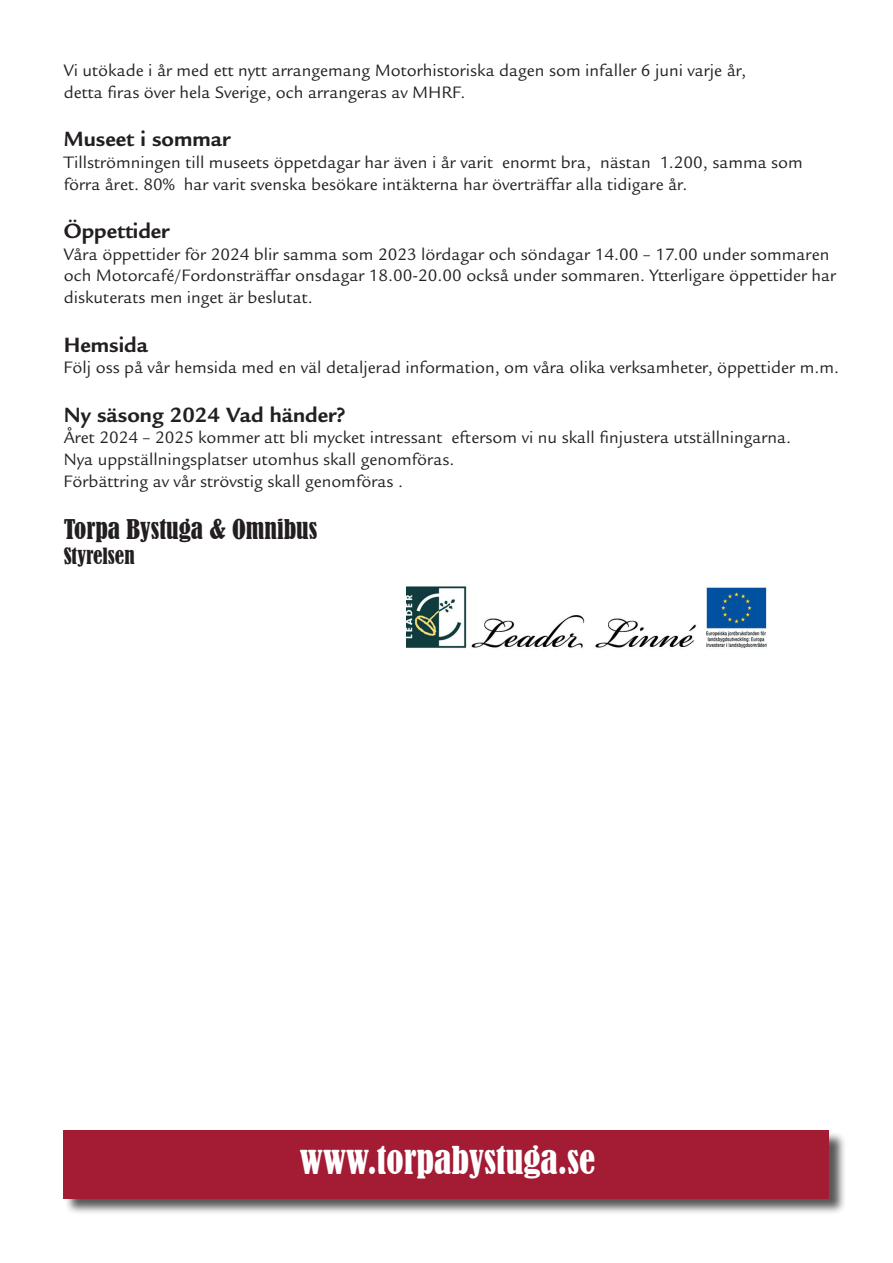
<style>
.page{position:relative;width:893px;height:1263px;background:#fff}
.page>*{position:absolute;margin:0;border:0;box-sizing:border-box;transform-origin:0 0}
.t1{font:condensed 36px "Bernard";color:#fff}
.t2{font:condensed 25.5px "Bernard";color:#231f20}
.t3{font:700 22.5px "Legacy Sans Std";color:#231f20}
.t4{font:condensed 21px "Bernard";color:#231f20}
.t5{font:18px/21.6px "Legacy Sans Std";color:#231f20}
</style>
<div class="page">
<div style="left:65px;top:1131px;width:781px;height:85px;background:#231f20;opacity:.75"></div>
<div style="left:64px;top:1130px;width:765px;height:68px;background:#a41b34"></div>
<img style="left:406px;top:586px;width:361px;height:63px">
<p class="t5" style="left:64px;top:60px;width:684px">Vi utökade i år med ett nytt arrangemang Motorhistoriska dagen som infaller 6 juni varje år, detta firas över hela Sverige, och arrangeras av MHRF.</p>
<p class="t3" style="left:64px;top:126px;width:168px">Museet i sommar</p>
<p class="t5" style="left:64px;top:152px;width:740px">Tillströmningen till museets öppetdagar har även i år varit enormt bra, nästan 1.200, samma som förra året. 80% har varit svenska besökare intäkterna har överträffar alla tidigare år.</p>
<p class="t3" style="left:64px;top:218px;width:107px">Öppettider</p>
<p class="t5" style="left:64px;top:244px;width:774px">Våra öppettider för 2024 blir samma som 2023 lördagar och söndagar 14.00 – 17.00 under sommaren och Motorcafé/Fordonsträffar onsdagar 18.00-20.00 också under sommaren. Ytterligare öppettider har diskuterats men inget är beslutat.</p>
<p class="t3" style="left:64px;top:332px;width:86px">Hemsida</p>
<p class="t5" style="left:64px;top:357px;width:777px">Följ oss på vår hemsida med en väl detaljerad information, om våra olika verksamheter, öppettider m.m.</p>
<p class="t3" style="left:64px;top:402px;width:283px">Ny säsong 2024 Vad händer?</p>
<p class="t5" style="left:64px;top:427px;width:729px">Året 2024 – 2025 kommer att bli mycket intressant eftersom vi nu skall finjustera utställningarna.<br>Nya uppställningsplatser utomhus skall genomföras.<br>Förbättring av vår strövstig skall genomföras .</p>
<h2 class="t2" style="left:64px;top:514px;width:255px">Torpa Bystuga &amp; Omnibus</h2>
<p class="t4" style="left:64px;top:544px;width:72px">Styrelsen</p>
<h1 class="t1" style="left:300px;top:1139px;width:297px">www.torpabystuga.se</h1>
</div>
